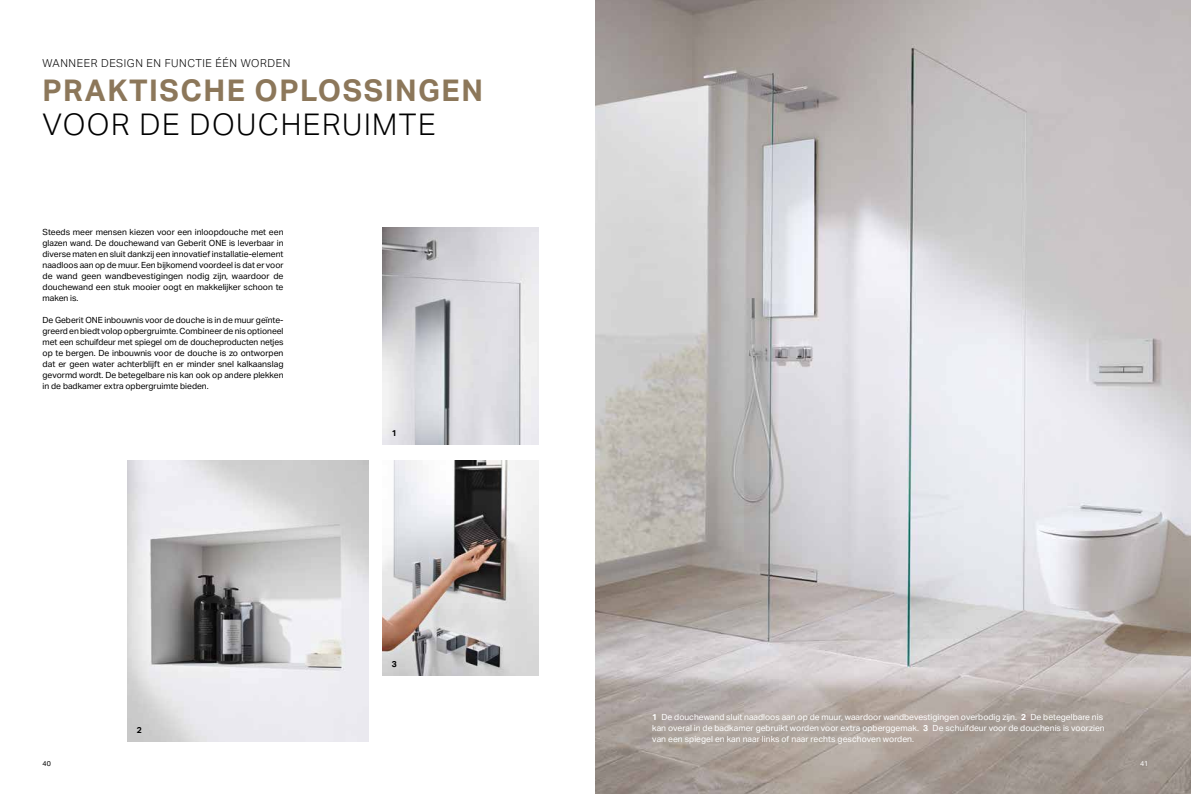
<style>
.page{position:relative;width:1191px;height:794px;background:#fff}
.page>*{position:absolute;margin:0;border:0;box-sizing:border-box;transform-origin:0 0}
.t1{font:700 30px "Aktiv Grotesk Geberit";letter-spacing:.05em;color:#8c775a}
.t2{font:300 30px "Aktiv Grotesk Geberit";letter-spacing:.05em;color:#000}
.t3{font:300 11px "Aktiv Grotesk Geberit";letter-spacing:.05em;color:#000}
.t4{font:8.5px/11px "Aktiv Grotesk Geberit";color:#000;text-align:justify}
.t5{font:8.5px/11px "Aktiv Grotesk Geberit";letter-spacing:.005em;color:#fff}
.t6{font:700 8.5px "Aktiv Grotesk Geberit";color:#000}
.t7{font:7px "Aktiv Grotesk Geberit";color:#000}
.t8{font:7px "Aktiv Grotesk Geberit";color:#fff}
.s1{font-weight:700}
</style>
<div class="page">
<img style="left:595px;top:0;width:596px;height:794px">
<img style="left:128px;top:460px;width:241px;height:281px">
<img style="left:383px;top:228px;width:156px;height:216px">
<img style="left:383px;top:460px;width:156px;height:215px">
<p class="t3" style="left:43px;top:57px;width:249px">WANNEER DESIGN EN FUNCTIE ÉÉN WORDEN</p>
<h1 class="t1" style="left:43px;top:72px;width:442px">PRAKTISCHE OPLOSSINGEN</h1>
<h1 class="t2" style="left:43px;top:107px;width:395px">VOOR DE DOUCHERUIMTE</h1>
<p class="t4" style="left:43px;top:227px;width:242px">Steeds meer mensen kiezen voor een inloopdouche met een glazen wand. De douchewand van Geberit ONE is leverbaar in diverse maten en sluit dankzij een innovatief installatie-element naadloos aan op de muur. Een bijkomend voordeel is dat er voor de wand geen wandbevestigingen nodig zijn, waardoor de douchewand een stuk mooier oogt en makkelijker schoon te maken is.</p>
<p class="t4" style="left:43px;top:315px;width:243px">De Geberit ONE inbouwnis voor de douche is in de muur geïnte&shy;greerd en biedt volop opbergruimte. Combineer de nis optioneel met een schuifdeur met spiegel om de doucheproducten netjes op te bergen. De inbouwnis voor de douche is zo ontworpen dat er geen water achterblijft en er minder snel kalkaanslag gevormd wordt. De betegelbare nis kan ook op andere plekken in de badkamer extra opbergruimte bieden.</p>
<p class="t6" style="left:137px;top:724px;width:7px">2</p>
<p class="t6" style="left:392px;top:428px;width:7px">1</p>
<p class="t6" style="left:392px;top:659px;width:7px">3</p>
<p class="t5" style="left:652px;top:711px;width:454px"><span class="s1">1</span> De douchewand sluit naadloos aan op de muur, waardoor wandbevestigingen overbodig zijn. <span class="s1">2</span> De betegelbare nis kan overal in de badkamer gebruikt worden voor extra opberggemak. <span class="s1">3</span> De schuifdeur voor de douchenis is voorzien van een spiegel en kan naar links of naar rechts geschoven worden.</p>
<p class="t7" style="left:43px;top:759px;width:10px">40</p>
<p class="t8" style="left:1140px;top:759px;width:10px">41</p>
</div>
